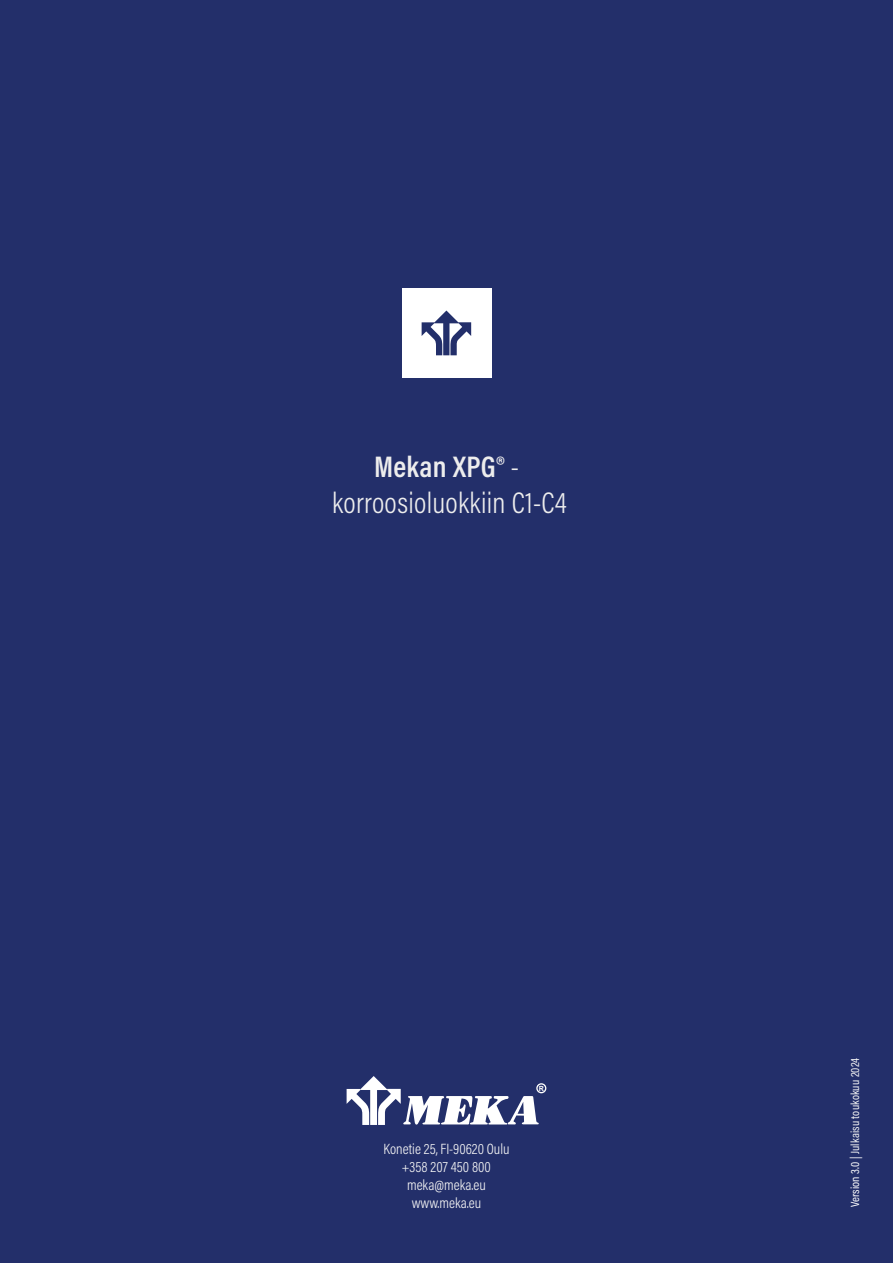
<style>
.page{position:relative;width:893px;height:1263px;background:#232f6a}
.page>*{position:absolute;margin:0;border:0;box-sizing:border-box;transform-origin:0 0}
.t1{font:300 30px "Acumin Pro Cond";letter-spacing:.01em;color:#ededed}
.t2{font:600 30px "Acumin Pro Cond";letter-spacing:.01em;color:#ededed}
.t3{font:300 15px "Acumin Pro Cond";color:#f6f6f6}
.Sisällysluettelo{font:12px "Acumin Pro Cond";letter-spacing:.01em;color:#f6f6f6}
.t4{font:700 7.05px "Arial";color:#fff}
.s1{font-weight:300}
.s2{color:#fff}
</style>
<div class="page">
<svg style="left:347px;top:1076px;width:192px;height:49px"></svg>
<div style="left:536px;top:1083px;width:10px;height:10px;border:1px solid #fff;border-radius:50%"></div>
<div style="left:402px;top:288px;width:89px;height:90px;background:#fff"></div>
<svg style="left:422px;top:310px;width:49px;height:45px"></svg>
<p class="t2" style="left:374px;top:447px;width:146px">Mekan XPG® <span class="s1">-</span></p>
<p class="t1" style="left:332px;top:483px;width:236px">korroosioluokkiin C1-C4</p>
<p class="t3" style="left:383px;top:1139px;width:128px">Konetie 25, FI-90620 Oulu</p>
<p class="t3" style="left:402px;top:1157px;width:91px">+358 207 450 800</p>
<p class="t3" style="left:407px;top:1175px;width:80px">meka@meka.eu</p>
<p class="t3" style="left:412px;top:1193px;width:71px">www.meka.eu</p>
<p class="t4" style="left:539px;top:1083px;width:7px">R</p>
<p class="Sisällysluettelo" style="left:847px;top:1207px;width:151px;rotate:-90deg"><span class="s2">Version 3.0 |</span> Julkaisu toukokuu 2024</p>
</div>
